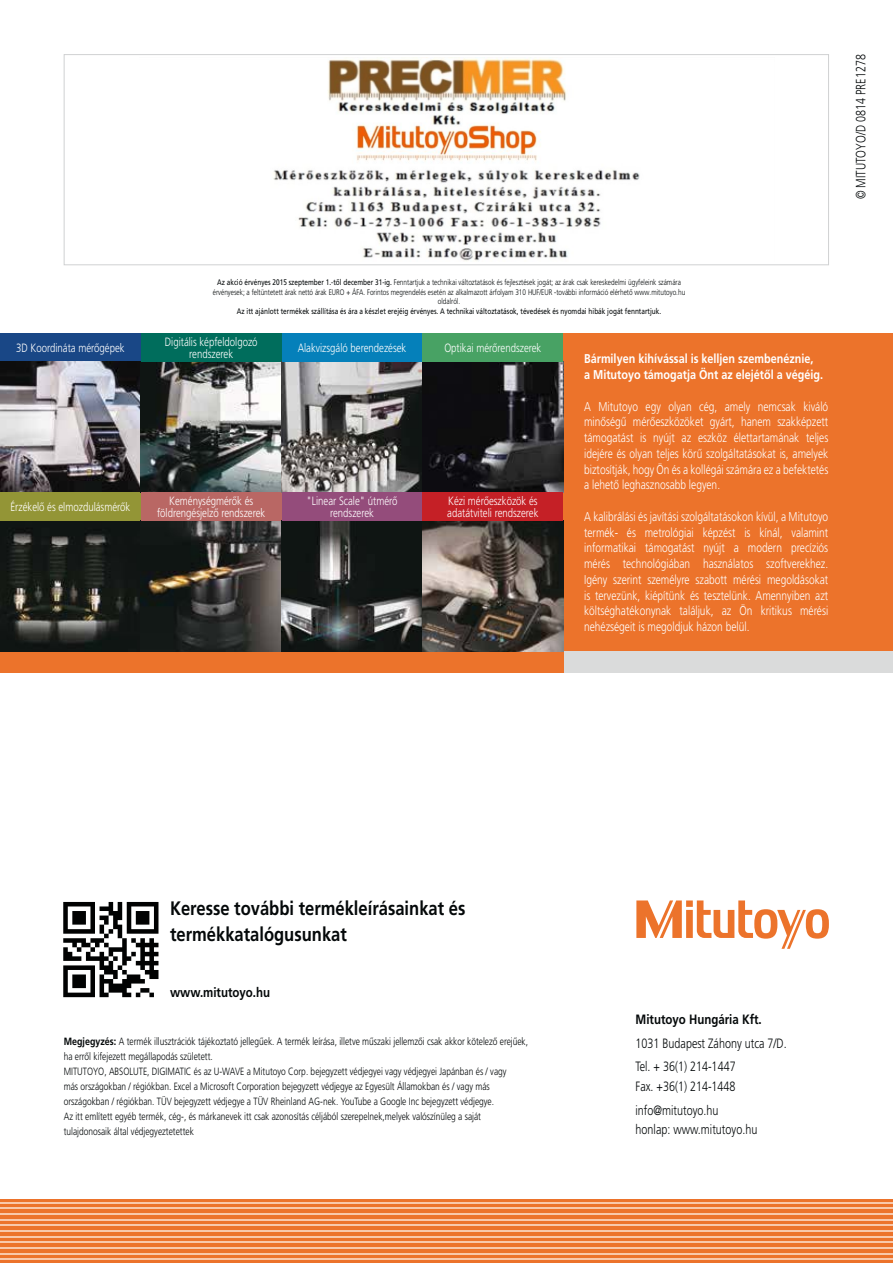
<style>
.page{position:relative;width:893px;height:1263px;background:#fff}
.page>*{position:absolute;margin:0;border:0;box-sizing:border-box;transform-origin:0 0}
.t1{font:700 19.5px/25.5px "Mitutoyo Frutiger";color:#040809}
.t2{font:300 13.5px/23.7px "Mitutoyo Frutiger";color:#040809}
.t3{font:700 13.5px "Mitutoyo Frutiger";color:#040809}
.t4{font:300 12.75px/15.8px "Mitutoyo Frutiger";color:#fff;text-align:justify}
.t5{font:700 12.75px/15.8px "Mitutoyo Frutiger";color:#fff}
.t6{font:300 12px/12px "Mitutoyo Frutiger";color:#fff;text-align:center}
.t7{font:300 10.5px/15px "Mitutoyo Frutiger";color:#040809}
.t8{font:300 8.1px/9.6px "Mitutoyo Frutiger";color:#040809;text-align:center}
.t9{font:8.1px "Mitutoyo Frutiger";color:#040809}
.s1{font-weight:400}
.s2{font-weight:700}
</style>
<div class="page">
<svg style="left:636px;top:900px;width:193px;height:49px"></svg>
<div style="left:0;top:1199px;width:893px;height:64px;background:#ec732b"></div>
<hr style="left:0;top:1259px;width:893px;height:1px;background:#f8c8ab">
<hr style="left:0;top:1253px;width:893px;height:1px;background:#f8c8ab">
<hr style="left:0;top:1247px;width:893px;height:2px;background:#f8c8ab">
<hr style="left:0;top:1242px;width:893px;height:1px;background:#f8c8ab">
<hr style="left:0;top:1236px;width:893px;height:2px;background:#f8c8ab">
<hr style="left:0;top:1230px;width:893px;height:2px;background:#f8c8ab">
<hr style="left:0;top:1225px;width:893px;height:1px;background:#f8c8ab">
<hr style="left:0;top:1219px;width:893px;height:2px;background:#f8c8ab">
<hr style="left:0;top:1213px;width:893px;height:2px;background:#f8c8ab">
<hr style="left:0;top:1208px;width:893px;height:1px;background:#f8c8ab">
<hr style="left:0;top:1202px;width:893px;height:2px;background:#f8c8ab">
<div style="left:0;top:333px;width:141px;height:29px;background:#194786"></div>
<div style="left:563px;top:333px;width:330px;height:321px;background:#ec732b"></div>
<div style="left:563px;top:652px;width:330px;height:21px;background:#dadbdb"></div>
<div style="left:0;top:652px;width:563px;height:21px;background:#ec732b"></div>
<img style="left:0;top:362px;width:141px;height:130px">
<img style="left:0;top:521px;width:141px;height:131px">
<div style="left:0;top:492px;width:141px;height:29px;background:#939536"></div>
<svg style="left:141px;top:362px;width:141px;height:130px;background:#717574"></svg>
<svg style="left:141px;top:521px;width:141px;height:131px;background:#383733"></svg>
<div style="left:141px;top:333px;width:141px;height:29px;background:#006d5c"></div>
<div style="left:141px;top:492px;width:141px;height:29px;background:#b96764"></div>
<svg style="left:282px;top:362px;width:140px;height:130px;background:#848281"></svg>
<svg style="left:282px;top:521px;width:140px;height:131px;background:#343736"></svg>
<div style="left:282px;top:333px;width:140px;height:29px;background:#0580ba"></div>
<div style="left:282px;top:492px;width:140px;height:29px;background:#944c7b"></div>
<svg style="left:422px;top:362px;width:141px;height:130px;background:#212023"></svg>
<svg style="left:422px;top:521px;width:141px;height:131px;background:#615953"></svg>
<div style="left:422px;top:333px;width:141px;height:29px;background:#48a264"></div>
<div style="left:422px;top:492px;width:141px;height:29px;background:#c52026"></div>
<div style="left:64px;top:54px;width:765px;height:211px;border:1px solid #d0d1d2"></div>
<svg style="left:63px;top:902px;width:95px;height:95px"></svg>
<img style="left:273px;top:57px;width:367px;height:204px">
<p class="t2" style="left:850px;top:199px;width:146px;rotate:-90deg">© MITUTOYO/D 0814 PRE1278</p>
<p class="t6" style="left:16px;top:342px;width:110px">3D Koordináta mérőgépek</p>
<p class="t6" style="left:11px;top:501px;width:121px">Érzékelő és elmozdulásmérők</p>
<p class="t8" style="left:213px;top:278px;width:474px"><span class="s1">Az akció érvényes 2015 szeptember 1.-től december 31-ig.</span> Fenntartjuk a technikai változtatások és fejlesztések jogát; az árak csak kereskedelmi ügyfeleink számára érvényesek; a feltüntetett árak nettó árak EURO + ÁFA. Forintos megrendelés esetén az alkalmazott árfolyam 310 HUF/EUR -további információ elérhető www.mitutoyo.hu oldalról.</p>
<p class="t9" style="left:237px;top:308px;width:426px">Az itt ajánlott termékek szállítása és ára a készlet erejéig érvényes. A technikai változtatások, tévedések és nyomdai hibák jogát fenntartjuk.</p>
<p class="t6" style="left:165px;top:336px;width:94px">Digitális képfeldolgozó rendszerek</p>
<p class="t6" style="left:298px;top:342px;width:110px">Alakvizsgáló berendezések</p>
<p class="t6" style="left:444px;top:342px;width:99px">Optikai mérőrendszerek</p>
<p class="t6" style="left:157px;top:495px;width:110px">Keménységmérők és földrengésjelző rendszerek</p>
<p class="t6" style="left:307px;top:495px;width:92px">"Linear Scale" útmérő rendszerek</p>
<p class="t6" style="left:447px;top:495px;width:93px;text-align:left">Kézi mérőeszközök és adatátviteli rendszerek</p>
<p class="t5" style="left:584px;top:352px;width:241px">Bármilyen kihívással is kelljen szembenéznie,<br>a Mitutoyo támogatja Önt az elejétől a végéig.</p>
<p class="t4" style="left:584px;top:399px;width:246px">A Mitutoyo egy olyan cég, amely nemcsak kiváló minőségű mérőeszközöket gyárt, hanem szakképzett támogatást is nyújt az eszköz élettartamának teljes idejére és olyan teljes körű szolgáltatásokat is, amelyek biztosítják, hogy Ön és a kollégái számára ez a befektetés a lehető leghasznosabb legyen.</p>
<p class="t4" style="left:584px;top:509px;width:246px">A kalibrálási és javítási szolgáltatásokon kívül, a Mitutoyo termék- és metrológiai képzést is kínál, valamint informatikai támogatást nyújt a modern precíziós mérés technológiában használatos szoftverekhez.<br>Igény szerint személyre szabott mérési megoldásokat is tervezünk, kiépítünk és tesztelünk. Amennyiben azt költséghatékonynak találjuk, az Ön kritikus mérési nehézségeit is megoldjuk házon belül.</p>
<h1 class="t1" style="left:170px;top:897px;width:297px">Keresse további termékleírásainkat és termékkatalógusunkat</h1>
<p class="t3" style="left:170px;top:986px;width:102px">www.mitutoyo.hu</p>
<p class="t7" style="left:64px;top:1034px;width:466px"><span class="s2">Megjegyzés:</span> A termék illusztrációk tájékoztató jellegűek. A termék leírása, illetve műszaki jellemzői csak akkor kötelező erejűek, ha erről kifejezett megállapodás született.<br>MITUTOYO, ABSOLUTE, DIGIMATIC és az U-WAVE a Mitutoyo Corp. bejegyzett védjegyei vagy védjegyei Japánban és / vagy<br>más országokban / régiókban. Excel a Microsoft Corporation bejegyzett védjegye az Egyesült Államokban és / vagy más országokban / régiókban. TÜV bejegyzett védjegye a TÜV Rheinland AG-nek. YouTube a Google Inc bejegyzett védjegye.<br>Az itt említett egyéb termék, cég-, és márkanevek itt csak azonosítás céljából szerepelnek,melyek valószínüleg a saját tulajdonosaik által védjegyeztetettek</p>
<p class="t3" style="left:635px;top:1013px;width:128px">Mitutoyo Hungária Kft.</p>
<p class="t2" style="left:635px;top:1032px;width:153px">1031 Budapest Záhony utca 7/D.<br>Tel. + 36(1) 214-1447</p>
<p class="t2" style="left:635px;top:1075px;width:102px">Fax. +36(1) 214-1448 info@mitutoyo.hu</p>
<p class="t2" style="left:635px;top:1118px;width:123px">honlap: www.mitutoyo.hu</p>
</div>
